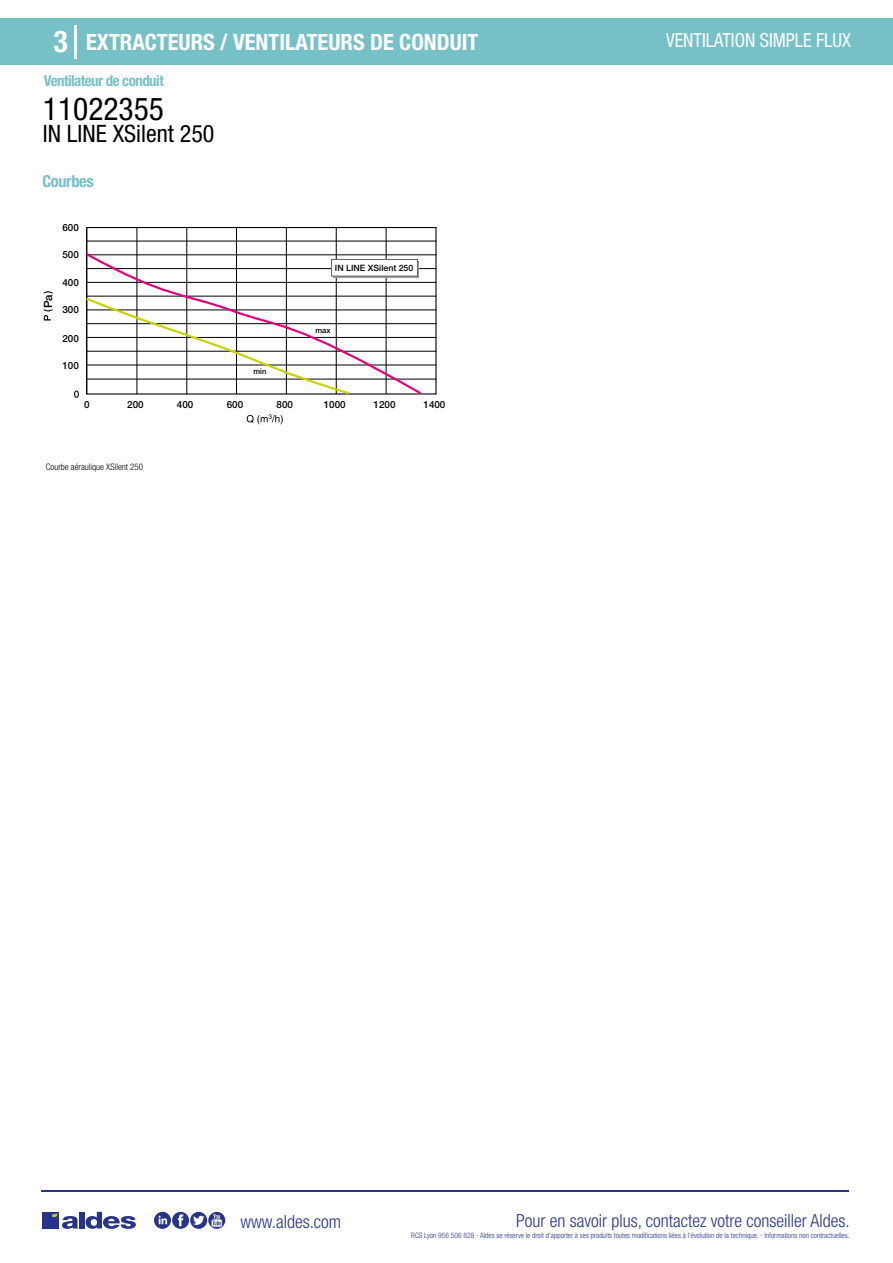
<style>
.page{position:relative;width:893px;height:1263px;background:#fff}
.page>*{position:absolute;margin:0;border:0;box-sizing:border-box;transform-origin:0 0}
.t1{font:condensed 31.5px "Helvetica Neue LT Std";color:#000}
.t2{font:700 condensed 30px "Helvetica Neue LT Std";color:#fff}
.t3{font:condensed 24px "Helvetica Neue LT Std";color:#000}
.t4{font:700 condensed 22.5px "Helvetica Neue LT Std";color:#fff}
.t5{font:condensed 19.5px "Helvetica Neue LT Std";color:#fff;scale:.95 1}
.t6{font:300 condensed 18px "Helvetica Neue";color:#28348b}
.t7{font:700 condensed 16.5px "Helvetica Neue LT Std";letter-spacing:-.025em;color:#76c1c7}
.t8{font:700 condensed 15px "Helvetica Neue LT Std";letter-spacing:-.035em;color:#76c1c7}
.t9{font:500 11.4px "Helvetica Neue";color:#000}
.t10{font:500 9.9px "Helvetica Neue";color:#000}
.t11{font:300 condensed 9px "Helvetica Neue";color:#000}
.t12{font:500 8.7px "Helvetica Neue";color:#000}
.t13{font:500 7.65px "Helvetica Neue";color:#000}
.t14{font:300 condensed 7.5px "Helvetica Neue";color:#28348b}
</style>
<div class="page">
<div style="left:0;top:18px;width:893px;height:46px;background:#76c1c7"></div>
<hr style="left:74px;top:25px;width:2px;height:33px;background:#fff">
<hr style="left:41px;top:1190px;width:808px;height:1px;background:#28348b">
<svg style="left:154px;top:1212px;width:71px;height:17px"></svg>
<div style="left:42px;top:1212px;width:17px;height:16px;background:#28348b"></div>
<div style="left:79px;top:1212px;width:5px;height:16px;background:#28348b"></div>
<svg style="left:86px;top:1212px;width:50px;height:17px"></svg>
<svg style="left:52px;top:1213px;width:26px;height:16px"></svg>
<svg style="left:247px;top:414px;width:36px;height:10px"></svg>
<hr style="left:87px;top:379px;width:349px;height:1px;background:#000">
<hr style="left:87px;top:241px;width:349px;height:1px;background:#000">
<hr style="left:87px;top:365px;width:349px;height:1px;background:#000">
<hr style="left:87px;top:351px;width:349px;height:1px;background:#000">
<hr style="left:87px;top:337px;width:349px;height:1px;background:#000">
<hr style="left:87px;top:323px;width:349px;height:1px;background:#000">
<hr style="left:87px;top:310px;width:349px;height:1px;background:#000">
<hr style="left:87px;top:296px;width:349px;height:1px;background:#000">
<hr style="left:87px;top:282px;width:349px;height:1px;background:#000">
<hr style="left:87px;top:268px;width:349px;height:1px;background:#000">
<hr style="left:87px;top:255px;width:349px;height:1px;background:#000">
<hr style="left:137px;top:227px;width:1px;height:167px;background:#000">
<hr style="left:236px;top:227px;width:1px;height:167px;background:#000">
<hr style="left:187px;top:227px;width:1px;height:167px;background:#000">
<hr style="left:286px;top:227px;width:1px;height:167px;background:#000">
<hr style="left:336px;top:227px;width:1px;height:167px;background:#000">
<hr style="left:386px;top:227px;width:1px;height:167px;background:#000">
<svg style="left:44px;top:309px;width:9px;height:11px"></svg>
<svg style="left:44px;top:291px;width:9px;height:3px"></svg>
<svg style="left:86px;top:251px;width:337px;height:144px"></svg>
<svg style="left:74px;top:296px;width:277px;height:102px"></svg>
<div style="left:333px;top:261px;width:86px;height:17px;background:#7e7d7d"></div>
<div style="left:331px;top:259px;width:87px;height:17px;background:#fff;border:1px solid #646363"></div>
<h2 class="t2" style="left:54px;top:24px;width:16px">3</h2>
<h3 class="t4" style="left:86px;top:28px;width:394px">EXTRACTEURS / VENTILATEURS DE CONDUIT</h3>
<h3 class="t5" style="left:666px;top:29px;width:196px">VENTILATION SIMPLE FLUX</h3>
<h3 class="t8" style="left:44px;top:71px;width:121px">Ventilateur de conduit</h3>
<h1 class="t1" style="left:43px;top:91px;width:122px">11022355</h1>
<h3 class="t3" style="left:43px;top:120px;width:173px">IN LINE XSilent 250</h3>
<h3 class="t7" style="left:43px;top:171px;width:53px">Courbes</h3>
<h3 class="t10" style="left:62px;top:222px;width:18px">600</h3>
<h3 class="t9" style="left:41px;top:308px;width:15px;rotate:-90deg">Pa</h3>
<h3 class="t10" style="left:62px;top:248px;width:18px">500</h3>
<h3 class="t10" style="left:62px;top:276px;width:18px">400</h3>
<h3 class="t10" style="left:62px;top:303px;width:18px">300</h3>
<h3 class="t10" style="left:62px;top:332px;width:18px">200</h3>
<h3 class="t10" style="left:62px;top:359px;width:18px">100</h3>
<p class="t13" style="left:254px;top:367px;width:14px">min</p>
<p class="t12" style="left:335px;top:263px;width:80px">IN LINE XSilent 250</p>
<p class="t13" style="left:316px;top:326px;width:17px">max</p>
<h3 class="t10" style="left:84px;top:399px;width:7px">0</h3>
<h3 class="t10" style="left:127px;top:399px;width:18px">200</h3>
<h3 class="t10" style="left:177px;top:399px;width:18px">400</h3>
<h3 class="t10" style="left:227px;top:399px;width:18px">600</h3>
<h3 class="t10" style="left:277px;top:399px;width:18px">800</h3>
<h3 class="t10" style="left:324px;top:399px;width:23px">1000</h3>
<h3 class="t10" style="left:374px;top:399px;width:23px">1200</h3>
<h3 class="t10" style="left:423px;top:399px;width:23px">1400</h3>
<p class="t11" style="left:46px;top:461px;width:99px">Courbe aéraulique XSilent 250</p>
<h3 class="t6" style="left:240px;top:1211px;width:102px">www.aldes.com</h3>
<h3 class="t6" style="left:516px;top:1211px;width:335px">Pour en savoir plus, contactez votre conseiller Aldes.</h3>
<p class="t14" style="left:411px;top:1230px;width:440px">RCS Lyon 956 506 828 - Aldes se réserve le droit d’apporter à ses produits toutes modifications liées à l’évolution de la technique. - Informations non contractuelles.</p>
</div>
